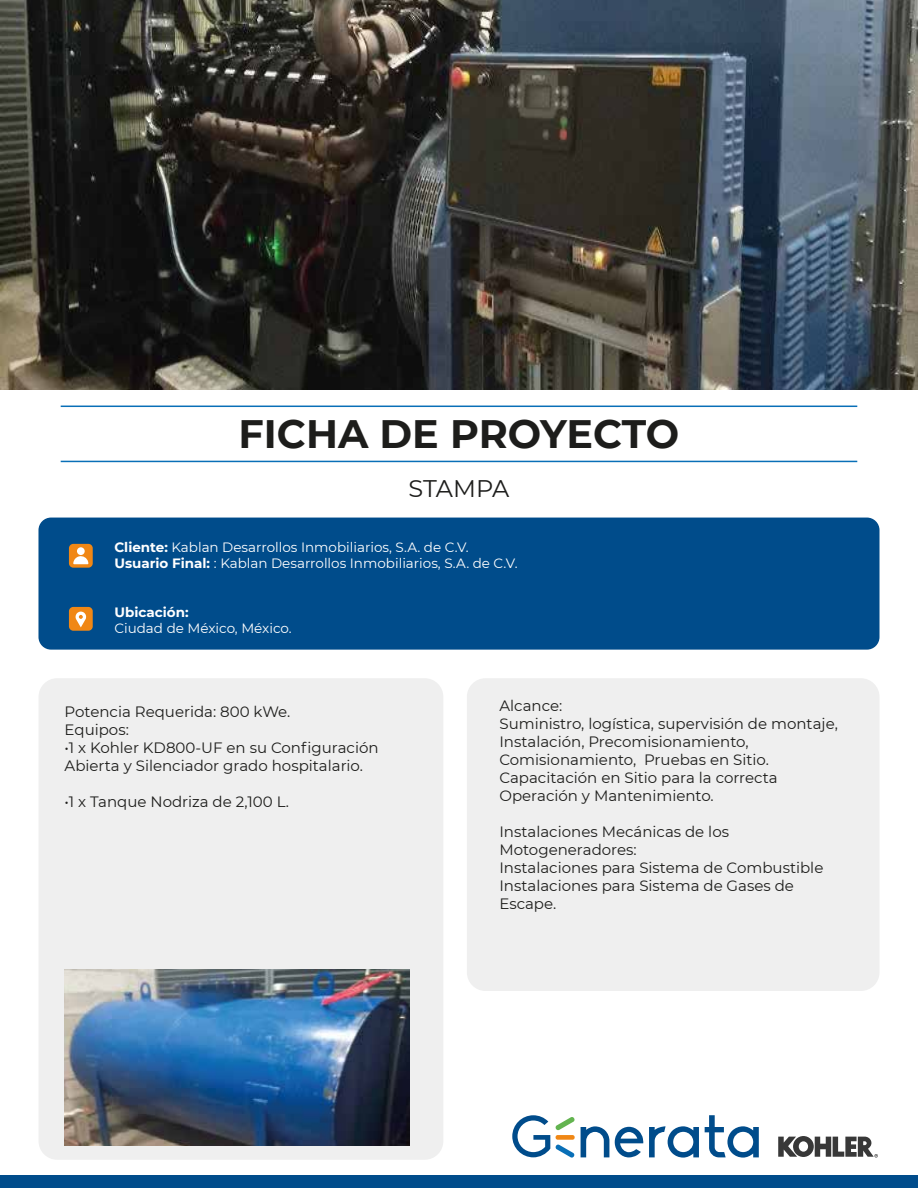
<style>
.page{position:relative;width:918px;height:1188px;background:#fff}
.page>*{position:absolute;margin:0;border:0;box-sizing:border-box;transform-origin:0 0}
.t1{font:700 39.6px "Montserrat";color:#1d1d1b}
.t2{font:24px "Montserrat";letter-spacing:-.01em;color:#1d1d1b}
.t3{font:15px/18px "Montserrat";color:#1d1d1b}
.t4{font:13.5px/16.2px "Montserrat";color:#fff}
.t5{font:700 13.5px "Montserrat";color:#fff}
.s1{font-weight:700}
</style>
<div class="page">
<div style="left:467px;top:678px;width:413px;height:313px;background:#efefef;border-radius:19px"></div>
<div style="left:39px;top:678px;width:404px;height:482px;background:#efefef;border-radius:19px"></div>
<div style="left:38px;top:518px;width:842px;height:132px;background:#004c8b;border-radius:13px"></div>
<img style="left:0;top:0;width:918px;height:389px">
<svg style="left:581px;top:1126px;width:28px;height:31px"></svg>
<svg style="left:615px;top:1127px;width:28px;height:30px"></svg>
<svg style="left:649px;top:1126px;width:50px;height:32px"></svg>
<svg style="left:705px;top:1115px;width:54px;height:43px"></svg>
<svg style="left:512px;top:1115px;width:63px;height:43px"></svg>
<svg style="left:778px;top:1136px;width:100px;height:22px"></svg>
<hr style="left:61px;top:461px;width:796px;height:1px;background:#096fb7">
<hr style="left:61px;top:406px;width:796px;height:1px;background:#096fb7">
<div style="left:69px;top:607px;width:24px;height:24px;background:#f08715;border-radius:4px"></div>
<div style="left:69px;top:544px;width:24px;height:24px;background:#f08715;border-radius:4px"></div>
<svg style="left:76px;top:612px;width:10px;height:15px"></svg>
<svg style="left:73px;top:556px;width:15px;height:8px"></svg>
<div style="left:77px;top:547px;width:8px;height:8px;background:#fff;border-radius:50%"></div>
<div style="left:0;top:1175px;width:918px;height:13px;background:#004c8b"></div>
<img style="left:65px;top:970px;width:345px;height:175px">
<h1 class="t1" style="left:239px;top:405px;width:442px">FICHA DE PROYECTO</h1>
<h2 class="t2" style="left:409px;top:472px;width:102px">STAMPA</h2>
<p class="t4" style="left:114px;top:539px;width:405px"><span class="s1">Cliente:</span> Kablan Desarrollos Inmobiliarios, S.A. de C.V.<br><span class="s1">Usuario Final:</span> : Kablan Desarrollos Inmobiliarios, S.A. de C.V.</p>
<p class="t5" style="left:114px;top:602px;width:76px">Ubicación:</p>
<p class="t4" style="left:114px;top:620px;width:179px">Ciudad de México, México.</p>
<p class="t3" style="left:65px;top:703px;width:227px">Potencia Requerida: 800 kWe.<br>Equipos:</p>
<p class="t3" style="left:65px;top:739px;width:316px">•1 x Kohler KD800-UF en su Configuración<br>Abierta y Silenciador grado hospitalario.</p>
<p class="t3" style="left:65px;top:793px;width:226px">•1 x Tanque Nodriza de 2,100 L.</p>
<p class="t3" style="left:499px;top:696px;width:340px">Alcance:<br>Suministro, logística, supervisión de montaje, Instalación, Precomisionamiento, Comisionamiento, Pruebas en Sitio.<br>Capacitación en Sitio para la correcta Operación y Mantenimiento.</p>
<p class="t3" style="left:499px;top:822px;width:325px">Instalaciones Mecánicas de los<br>Motogeneradores:<br>Instalaciones para Sistema de Combustible<br>Instalaciones para Sistema de Gases de<br>Escape.</p>
</div>
